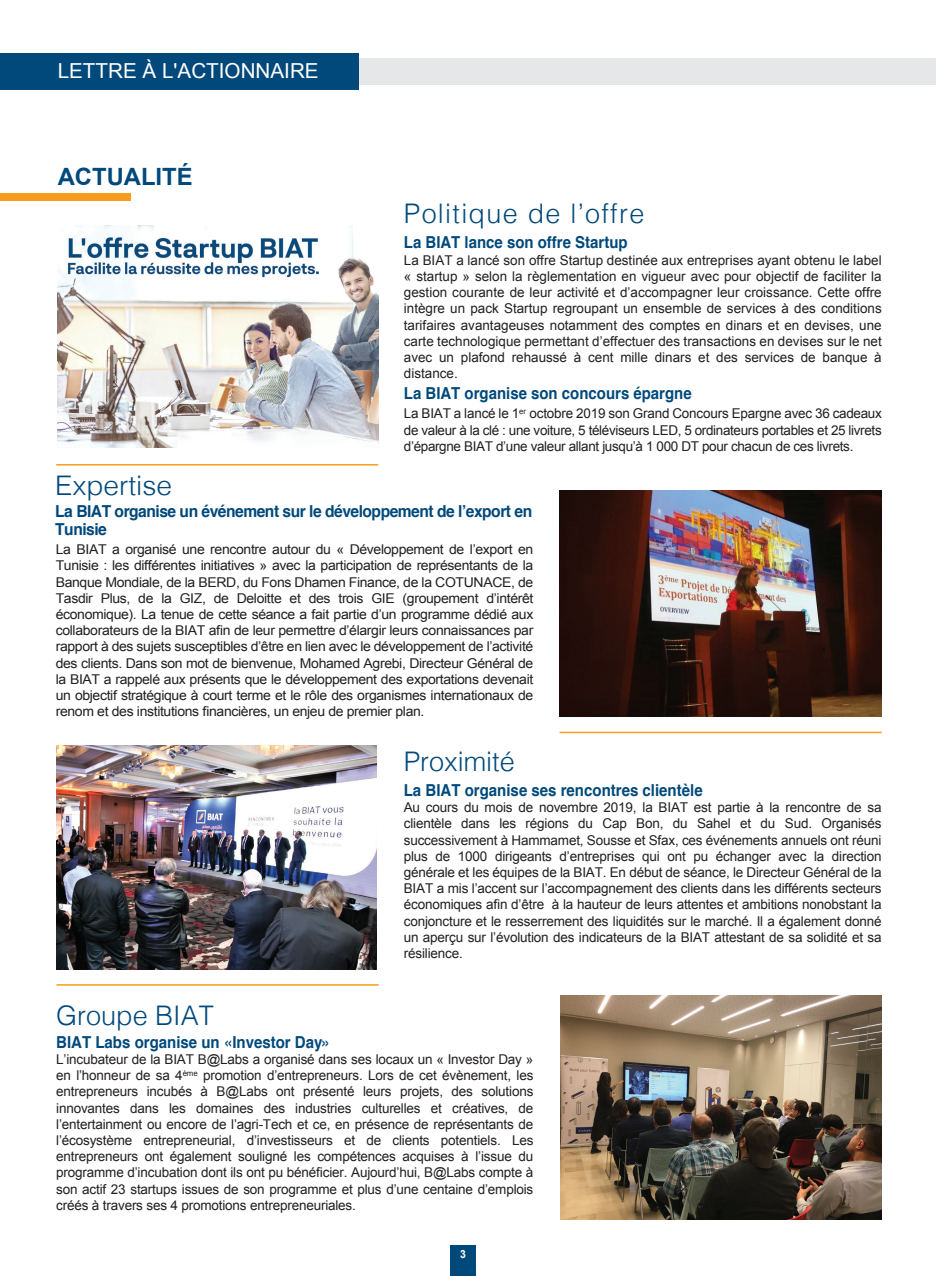
<style>
.page{position:relative;width:936px;height:1276px;background:#fff}
.page>*{position:absolute;margin:0;border:0;box-sizing:border-box;transform-origin:0 0}
.t1{font:300 27px "Helvetica";color:#01497b}
.t2{font:300 27px "Helvetica";letter-spacing:.05em;color:#01497b}
.t3{font:300 27px "Helvetica";color:#01497b;scale:1.04 1}
.t4{font:700 23.85px "Arial";color:#01497b}
.t5{font:20.7px "Arial";color:#fff}
.t6{font:700 16.5px "Helvetica";color:#01497b;scale:.91 1}
.t7{font:700 16.5px/18px "Helvetica";letter-spacing:-.03em;color:#01497b;scale:.94 1}
.t8{font:13.5px/16.2px "Arial";letter-spacing:-.015em;color:#231f20;text-align:justify}
.t9{font:13.5px/16.2px "Arial";letter-spacing:-.015em;color:#231f20;text-align:justify;scale:1.04 1}
.t10{font:700 11.1px "Arial";color:#fff;scale:.94 1}
</style>
<div class="page">
<div style="left:305px;top:59px;width:630px;height:26px;background:#e6e7e9"></div>
<div style="left:0;top:54px;width:358px;height:36px;background:#01497b"></div>
<div style="left:0;top:193px;width:131px;height:7px;background:#f89c1c"></div>
<hr style="left:56px;top:464px;width:322px;height:1px;background:#f89c1c">
<hr style="left:559px;top:731px;width:322px;height:2px;background:#f89c1c">
<hr style="left:56px;top:984px;width:322px;height:1px;background:#f89c1c">
<div style="left:450px;top:1245px;width:26px;height:31px;background:#01497b"></div>
<img style="left:559px;top:490px;width:322px;height:226px">
<img style="left:56px;top:745px;width:321px;height:224px">
<img style="left:58px;top:226px;width:320px;height:222px">
<img style="left:560px;top:995px;width:321px;height:224px">
<h3 class="t5" style="left:58px;top:58px;width:262px">LETTRE À L'ACTIONNAIRE</h3>
<h2 class="t4" style="left:58px;top:161px;width:136px">ACTUALITÉ</h2>
<h1 class="t3" style="left:55px;top:462px;width:114px">Expertise</h1>
<h1 class="t2" style="left:404px;top:191px;width:242px">Politique de l’offre</h1>
<p class="t6" style="left:404px;top:229px;width:247px">La BIAT lance son offre Startup</p>
<p class="t8" style="left:404px;top:252px;width:479px">La BIAT a lancé son offre Startup destinée aux entreprises ayant obtenu le label « startup » selon la règlementation en vigueur avec pour objectif de faciliter la gestion courante de leur activité et d’accompagner leur croissance. Cette offre intègre un pack Startup regroupant un ensemble de services à des conditions tarifaires avantageuses notamment des comptes en dinars et en devises, une carte technologique permettant d’effectuer des transactions en devises sur le net avec un plafond rehaussé à cent mille dinars et des services de banque à distance.</p>
<p class="t6" style="left:404px;top:380px;width:318px">La BIAT organise son concours épargne</p>
<p class="t8" style="left:404px;top:406px;width:479px">La BIAT a lancé le 1<sup>er</sup> octobre 2019 son Grand Concours Epargne avec 36 cadeaux de valeur à la clé : une voiture, 5 téléviseurs LED, 5 ordinateurs portables et 25 livrets d’épargne BIAT d’une valeur allant jusqu’à 1 000 DT pour chacun de ces livrets.</p>
<p class="t7" style="left:55px;top:502px;width:509px">La BIAT organise un événement sur le développement de l’export en<br>Tunisie</p>
<p class="t9" style="left:56px;top:541px;width:461px">La BIAT a organisé une rencontre autour du « Développement de l’export en Tunisie : les différentes initiatives » avec la participation de représentants de la Banque Mondiale, de la BERD, du Fons Dhamen Finance, de la COTUNACE, de Tasdir Plus, de la GIZ, de Deloitte et des trois GIE (groupement d’intérêt économique). La tenue de cette séance a fait partie d’un programme dédié aux collaborateurs de la BIAT afin de leur permettre d’élargir leurs connaissances par rapport à des sujets susceptibles d’être en lien avec le développement de l’activité des clients. Dans son mot de bienvenue, Mohamed Agrebi, Directeur Général de la BIAT a rappelé aux présents que le développement des exportations devenait un objectif stratégique à court terme et le rôle des organismes internationaux de renom et des institutions financières, un enjeu de premier plan.</p>
<h1 class="t1" style="left:404px;top:739px;width:112px">Proximité</h1>
<p class="t6" style="left:404px;top:777px;width:330px">La BIAT organise ses rencontres clientèle</p>
<p class="t8" style="left:404px;top:799px;width:479px">Au cours du mois de novembre 2019, la BIAT est partie à la rencontre de sa clientèle dans les régions du Cap Bon, du Sahel et du Sud. Organisés successivement à Hammamet, Sousse et Sfax, ces événements annuels ont réuni plus de 1000 dirigeants d’entreprises qui ont pu échanger avec la direction générale et les équipes de la BIAT. En début de séance, le Directeur Général de la BIAT a mis l’accent sur l’accompagnement des clients dans les différents secteurs économiques afin d’être à la hauteur de leurs attentes et ambitions nonobstant la conjoncture et le resserrement des liquidités sur le marché. Il a également donné un aperçu sur l’évolution des indicateurs de la BIAT attestant de sa solidité et sa résilience.</p>
<h1 class="t1" style="left:56px;top:992px;width:159px">Groupe BIAT</h1>
<p class="t8" style="left:56px;top:1051px;width:478px">L’incubateur de la BIAT B@Labs a organisé dans ses locaux un « Investor Day » en l’honneur de sa 4<sup>ème</sup> promotion d’entrepreneurs. Lors de cet évènement, les entrepreneurs incubés à B@Labs ont présenté leurs projets, des solutions innovantes dans les domaines des industries culturelles et créatives, de l’entertainment ou encore de l’agri-Tech et ce, en présence de représentants de l’écosystème entrepreneurial, d’investisseurs et de clients potentiels. Les entrepreneurs ont également souligné les compétences acquises à l’issue du programme d’incubation dont ils ont pu bénéficier. Aujourd’hui, B@Labs compte à son actif 23 startups issues de son programme et plus d’une centaine d’emplois créés à travers ses 4 promotions entrepreneuriales.</p>
<p class="t6" style="left:56px;top:1028px;width:303px">BIAT Labs organise un «Investor Day»</p>
<p class="t10" style="left:460px;top:1246px;width:8px">3</p>
</div>
